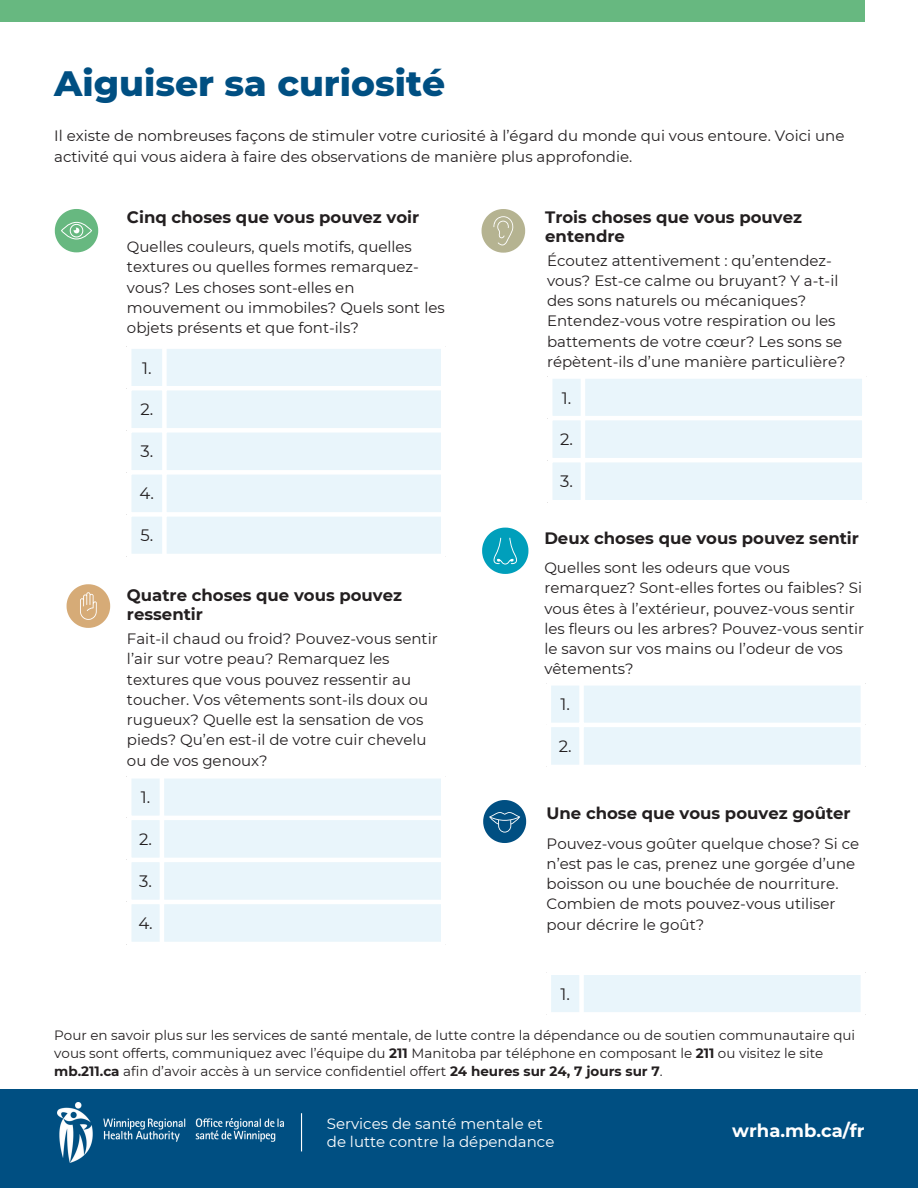
<style>
.page{position:relative;width:918px;height:1188px;background:#fff}
.page>*{position:absolute;margin:0;border:0;box-sizing:border-box;transform-origin:0 0}
.t1{font:800 36px "Montserrat";color:#004f82}
.t2{font:700 18px "Montserrat";color:#fff}
.t3{font:700 16.5px/19.2px "Montserrat";color:#231f20}
.t4{font:16.5px "Montserrat";color:#231f20}
.t5{font:15px/20.2px "Montserrat";color:#231f20}
.t6{font:15px/18px "Montserrat";color:#fff}
.t7{font:13.5px/18px "Montserrat";color:#231f20}
.s1{font-weight:700}
</style>
<div class="page">
<svg style="left:54px;top:209px;width:45px;height:44px"></svg>
<svg style="left:66px;top:584px;width:45px;height:44px"></svg>
<svg style="left:481px;top:209px;width:45px;height:44px"></svg>
<svg style="left:482px;top:527px;width:47px;height:47px"></svg>
<svg style="left:483px;top:800px;width:44px;height:43px"></svg>
<div style="left:0;top:1090px;width:918px;height:98px;background:#004f82"></div>
<img style="left:58px;top:1103px;width:226px;height:59px">
<hr style="left:301px;top:1113px;width:1px;height:38px;background:#fff">
<div style="left:131px;top:349px;width:310px;height:205px;background:#e9f5fb"></div>
<div style="left:162px;top:349px;width:5px;height:205px;background:#fff"></div>
<hr style="left:127px;top:386px;width:319px;height:4px;background:#fff">
<div style="left:127px;top:428px;width:319px;height:5px;background:#fff"></div>
<div style="left:127px;top:470px;width:319px;height:5px;background:#fff"></div>
<div style="left:127px;top:512px;width:319px;height:5px;background:#fff"></div>
<div style="left:131px;top:779px;width:310px;height:163px;background:#e9f5fb"></div>
<hr style="left:160px;top:779px;width:4px;height:163px;background:#fff">
<hr style="left:127px;top:816px;width:319px;height:4px;background:#fff">
<hr style="left:127px;top:858px;width:319px;height:4px;background:#fff">
<hr style="left:127px;top:900px;width:319px;height:4px;background:#fff">
<div style="left:552px;top:379px;width:310px;height:121px;background:#e9f5fb"></div>
<hr style="left:581px;top:379px;width:4px;height:121px;background:#fff">
<hr style="left:548px;top:416px;width:319px;height:4px;background:#fff">
<hr style="left:548px;top:458px;width:319px;height:4px;background:#fff">
<div style="left:551px;top:686px;width:310px;height:79px;background:#e9f5fb"></div>
<div style="left:579px;top:686px;width:5px;height:79px;background:#fff"></div>
<hr style="left:547px;top:723px;width:318px;height:4px;background:#fff">
<div style="left:551px;top:975px;width:310px;height:37px;background:#e9f5fb"></div>
<div style="left:579px;top:975px;width:5px;height:37px;background:#fff"></div>
<div style="left:0;top:0;width:865px;height:21px;background:#67b880"></div>
<p class="t1" style="left:54px;top:61px;width:393px">Aiguiser sa curiosité</p>
<p class="t5" style="left:54px;top:126px;width:792px">Il existe de nombreuses façons de stimuler votre curiosité à l’égard du monde qui vous entoure. Voici une activité qui vous aidera à faire des observations de manière plus approfondie.</p>
<p class="t3" style="left:127px;top:207px;width:294px">Cinq choses que vous pouvez voir</p>
<p class="t5" style="left:127px;top:237px;width:319px">Quelles couleurs, quels motifs, quelles textures ou quelles formes remarquez&shy;vous? Les choses sont-elles en mouvement ou immobiles? Quels sont les objets présents et que font-ils?</p>
<p class="t4" style="left:142px;top:358px;width:11px">1.</p>
<p class="t4" style="left:140px;top:399px;width:14px">2.</p>
<h2 class="t4" style="left:140px;top:441px;width:14px">3.</h2>
<p class="t4" style="left:140px;top:483px;width:16px">4.</p>
<p class="t4" style="left:140px;top:525px;width:14px">5.</p>
<p class="t3" style="left:127px;top:586px;width:277px">Quatre choses que vous pouvez ressentir</p>
<p class="t5" style="left:127px;top:629px;width:312px">Fait-il chaud ou froid? Pouvez-vous sentir l’air sur votre peau? Remarquez les textures que vous pouvez ressentir au toucher. Vos vêtements sont-ils doux ou rugueux? Quelle est la sensation de vos pieds? Qu’en est-il de votre cuir chevelu ou de vos genoux?</p>
<p class="t4" style="left:141px;top:787px;width:11px">1.</p>
<p class="t4" style="left:139px;top:829px;width:14px">2.</p>
<p class="t4" style="left:139px;top:871px;width:14px">3.</p>
<h2 class="t4" style="left:138px;top:913px;width:16px">4.</h2>
<p class="t3" style="left:545px;top:207px;width:258px">Trois choses que vous pouvez entendre</p>
<h2 class="t5" style="left:547px;top:250px;width:300px">Écoutez attentivement : qu’entendez&shy;vous? Est-ce calme ou bruyant? Y a-t-il des sons naturels ou mécaniques?<br>Entendez-vous votre respiration ou les battements de votre cœur? Les sons se répètent-ils d’une manière particulière?</h2>
<p class="t4" style="left:562px;top:388px;width:11px">1.</p>
<p class="t4" style="left:560px;top:429px;width:14px">2.</p>
<p class="t4" style="left:560px;top:471px;width:14px">3.</p>
<p class="t3" style="left:544px;top:528px;width:316px">Deux choses que vous pouvez sentir</p>
<p class="t5" style="left:544px;top:558px;width:321px">Quelles sont les odeurs que vous remarquez? Sont-elles fortes ou faibles? Si vous êtes à l’extérieur, pouvez-vous sentir les fleurs ou les arbres? Pouvez-vous sentir le savon sur vos mains ou l’odeur de vos vêtements?</p>
<p class="t4" style="left:560px;top:694px;width:11px">1.</p>
<h2 class="t4" style="left:559px;top:736px;width:14px">2.</h2>
<p class="t3" style="left:547px;top:804px;width:306px">Une chose que vous pouvez goûter</p>
<p class="t5" style="left:547px;top:833px;width:314px">Pouvez-vous goûter quelque chose? Si ce n’est pas le cas, prenez une gorgée d’une boisson ou une bouchée de nourriture.<br>Combien de mots pouvez-vous utiliser pour décrire le goût?</p>
<p class="t4" style="left:560px;top:984px;width:11px">1.</p>
<h2 class="t7" style="left:54px;top:1026px;width:803px">Pour en savoir plus sur les services de santé mentale, de lutte contre la dépendance ou de soutien communautaire qui vous sont offerts, communiquez avec l’équipe du <span class="s1">211</span> Manitoba par téléphone en composant le <span class="s1">211</span> ou visitez le site <span class="s1">mb.211.ca</span> afin d’avoir accès à un service confidentiel offert <span class="s1">24 heures sur 24, 7 jours sur 7</span>.</h2>
<p class="t6" style="left:327px;top:1115px;width:229px">Services de santé mentale et de lutte contre la dépendance</p>
<p class="t2" style="left:732px;top:1119px;width:134px">wrha.mb.ca/fr</p>
</div>
